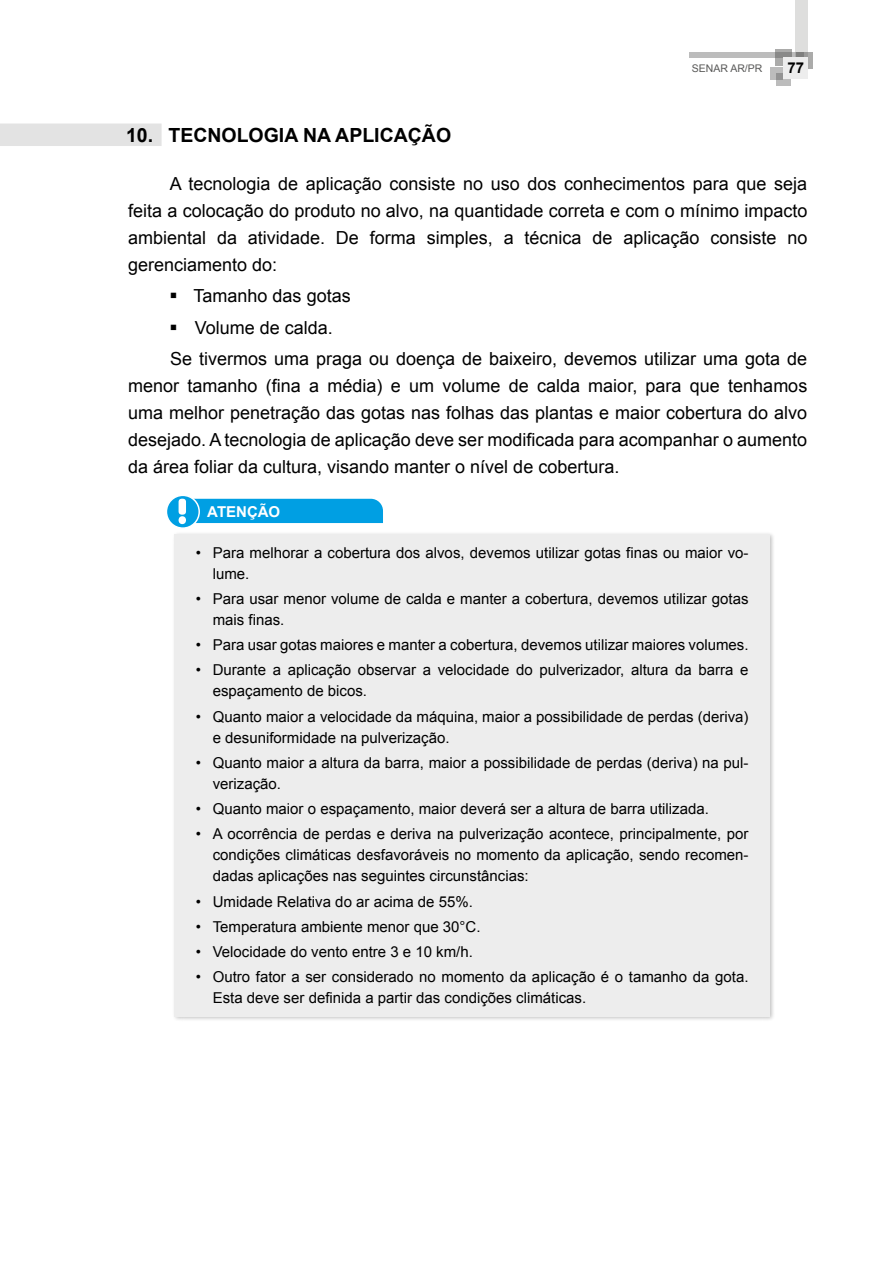
<style>
.page{position:relative;width:893px;height:1263px;background:#fff}
.page>*{position:absolute;margin:0;border:0;box-sizing:border-box;transform-origin:0 0}
.t1{font:700 19.5px "Arial";color:#000}
.t2{font:18px/27px "Arial";color:#000;text-align:justify}
.t3{font:15px/21px "Arial";color:#000}
.t4{font:700 15px "Arial";color:#fff}
.t5{font:700 15px "Arial";color:#000}
.t6{font:10.5px "Arial";color:#575756}
</style>
<div class="page">
<svg style="left:776px;top:73px;width:15px;height:12px"></svg>
<svg style="left:770px;top:67px;width:12px;height:12px"></svg>
<div style="left:796px;top:52px;width:17px;height:16px;background:#ababaa"></div>
<svg style="left:775px;top:50px;width:17px;height:16px"></svg>
<svg style="left:689px;top:52px;width:107px;height:6px"></svg>
<svg style="left:796px;top:0;width:12px;height:58px"></svg>
<div style="left:784px;top:58px;width:24px;height:21px;background:#ededed"></div>
<div style="left:0;top:124px;width:162px;height:22px;background:#e3e3e3"></div>
<div style="left:172px;top:531px;width:603px;height:491px;background:#000;opacity:.25"></div>
<div style="left:174px;top:534px;width:596px;height:482px;background:#ededed"></div>
<svg style="left:166px;top:495px;width:33px;height:33px"></svg>
<div style="left:166px;top:495px;width:34px;height:34px;border:2px solid #fff;border-radius:50%"></div>
<svg style="left:174px;top:499px;width:209px;height:25px;background:#13a6e5"></svg>
<p class="t6" style="left:692px;top:61px;width:72px">SENAR AR/PR</p>
<p class="t5" style="left:787px;top:57px;width:18px">77</p>
<h1 class="t1" style="left:126px;top:122px;width:327px">10. TECNOLOGIA NA APLICAÇÃO</h1>
<p class="t2" style="left:128px;top:170px;width:681px;text-indent:42px">A tecnologia de aplicação consiste no uso dos conhecimentos para que seja feita a colocação do produto no alvo, na quantidade correta e com o mínimo impacto ambiental da atividade. De forma simples, a técnica de aplicação consiste no gerenciamento do:</p>
<p class="t2" style="left:194px;top:283px;width:159px">Tamanho das gotas</p>
<p class="t2" style="left:195px;top:314px;width:140px">Volume de calda.</p>
<p class="t2" style="left:170px;top:345px;width:638px">Se tivermos uma praga ou doença de baixeiro, devemos utilizar uma gota de</p>
<p class="t2" style="left:128px;top:372px;width:681px">menor tamanho (fina a média) e um volume de calda maior, para que tenhamos uma melhor penetração das gotas nas folhas das plantas e maior cobertura do alvo desejado. A tecnologia de aplicação deve ser modificada para acompanhar o aumento da área foliar da cultura, visando manter o nível de cobertura.</p>
<p class="t4" style="left:207px;top:501px;width:75px">ATENÇÃO</p>
<p class="t3" style="left:213px;top:542px;width:537px;text-indent:-17px">• Para melhorar a cobertura dos alvos, devemos utilizar gotas finas ou maior vo&shy;lume.</p>
<p class="t3" style="left:213px;top:588px;width:537px;text-indent:-17px">• Para usar menor volume de calda e manter a cobertura, devemos utilizar gotas mais finas.</p>
<p class="t3" style="left:196px;top:634px;width:554px">• Para usar gotas maiores e manter a cobertura, devemos utilizar maiores volumes.</p>
<p class="t3" style="left:213px;top:660px;width:537px;text-indent:-17px">• Durante a aplicação observar a velocidade do pulverizador, altura da barra e espaçamento de bicos.</p>
<p class="t3" style="left:213px;top:706px;width:537px;text-indent:-17px">• Quanto maior a velocidade da máquina, maior a possibilidade de perdas (deriva) e desuniformidade na pulverização.</p>
<p class="t3" style="left:213px;top:752px;width:537px;text-indent:-17px">• Quanto maior a altura da barra, maior a possibilidade de perdas (deriva) na pul&shy;verização.</p>
<p class="t3" style="left:196px;top:798px;width:515px">• Quanto maior o espaçamento, maior deverá ser a altura de barra utilizada.</p>
<p class="t3" style="left:213px;top:824px;width:537px;text-align:justify;text-indent:-17px">• A ocorrência de perdas e deriva na pulverização acontece, principalmente, por condições climáticas desfavoráveis no momento da aplicação, sendo recomen&shy;dadas aplicações nas seguintes circunstâncias:</p>
<p class="t3" style="left:196px;top:891px;width:279px">• Umidade Relativa do ar acima de 55%.</p>
<p class="t3" style="left:196px;top:916px;width:286px">• Temperatura ambiente menor que 30°C.</p>
<p class="t3" style="left:196px;top:941px;width:279px">• Velocidade do vento entre 3 e 10 km/h.</p>
<p class="t3" style="left:213px;top:967px;width:537px;text-indent:-17px">• Outro fator a ser considerado no momento da aplicação é o tamanho da gota.<br>Esta deve ser definida a partir das condições climáticas.</p>
</div>
